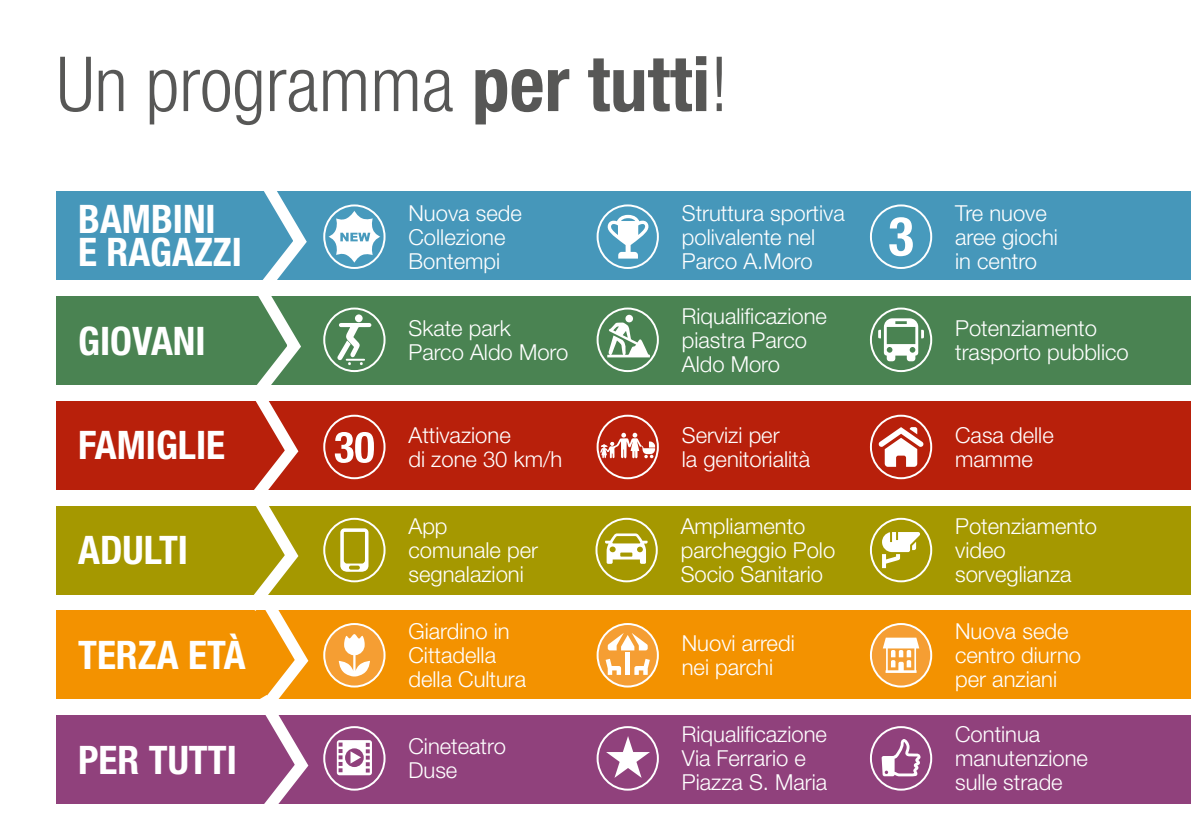
<style>
.page{position:relative;width:1191px;height:840px;background:#fff}
.page>*{position:absolute;margin:0;border:0;box-sizing:border-box;transform-origin:0 0}
.t1{font:300 condensed 76px "Helvetica Neue LT Std";color:#575756}
.t2{font:700 condensed 39.4px/32.8px "Helvetica Neue LT Std";color:#fff}
.t3{font:300 22px/24px "Helvetica Neue LT Std";color:#fff}
.s1{font-weight:700}
</style>
<div class="page">
<div style="left:57px;top:610px;width:1134px;height:88px;background:#f39200"></div>
<div style="left:57px;top:505px;width:1134px;height:89px;background:#a59800"></div>
<div style="left:57px;top:400px;width:1134px;height:89px;background:#b8200b"></div>
<div style="left:57px;top:296px;width:1134px;height:88px;background:#4a8352"></div>
<div style="left:57px;top:191px;width:1134px;height:89px;background:#4697ba"></div>
<div style="left:323px;top:307px;width:62px;height:65px;border:2px solid #fff;border-radius:50%"></div>
<svg style="left:597px;top:308px;width:61px;height:63px"></svg>
<div style="left:596px;top:307px;width:63px;height:65px;border:2px solid #fff;border-radius:50%"></div>
<svg style="left:871px;top:308px;width:60px;height:63px"></svg>
<div style="left:870px;top:307px;width:62px;height:65px;border:2px solid #fff;border-radius:50%"></div>
<div style="left:57px;top:714px;width:1134px;height:89px;background:#90417c"></div>
<svg style="left:235px;top:191px;width:80px;height:613px"></svg>
<svg style="left:324px;top:205px;width:60px;height:63px"></svg>
<div style="left:323px;top:204px;width:62px;height:65px;border:2px solid #fff;border-radius:50%"></div>
<svg style="left:328px;top:210px;width:52px;height:52px"></svg>
<svg style="left:597px;top:205px;width:61px;height:63px"></svg>
<div style="left:596px;top:204px;width:63px;height:65px;border:2px solid #fff;border-radius:50%"></div>
<div style="left:870px;top:204px;width:62px;height:65px;border:2px solid #fff;border-radius:50%"></div>
<div style="left:323px;top:517px;width:62px;height:65px;border:2px solid #fff;border-radius:50%"></div>
<div style="left:870px;top:517px;width:62px;height:65px;border:2px solid #fff;border-radius:50%"></div>
<div style="left:595px;top:517px;width:63px;height:65px;border:2px solid #fff;border-radius:50%"></div>
<div style="left:323px;top:414px;width:62px;height:65px;border:2px solid #fff;border-radius:50%"></div>
<svg style="left:597px;top:415px;width:61px;height:63px"></svg>
<div style="left:596px;top:414px;width:63px;height:65px;border:2px solid #fff;border-radius:50%"></div>
<svg style="left:871px;top:415px;width:60px;height:63px"></svg>
<div style="left:870px;top:414px;width:62px;height:65px;border:2px solid #fff;border-radius:50%"></div>
<svg style="left:324px;top:726px;width:60px;height:63px"></svg>
<div style="left:323px;top:725px;width:62px;height:65px;border:2px solid #fff;border-radius:50%"></div>
<svg style="left:597px;top:726px;width:61px;height:63px"></svg>
<div style="left:596px;top:725px;width:63px;height:65px;border:2px solid #fff;border-radius:50%"></div>
<svg style="left:871px;top:726px;width:60px;height:63px"></svg>
<div style="left:870px;top:725px;width:62px;height:65px;border:2px solid #fff;border-radius:50%"></div>
<div style="left:324px;top:623px;width:60px;height:63px;background:#f59e33;border-radius:50%"></div>
<div style="left:323px;top:622px;width:62px;height:65px;border:2px solid #fff;border-radius:50%"></div>
<svg style="left:597px;top:623px;width:61px;height:63px;background:#f6a94b"></svg>
<div style="left:596px;top:622px;width:63px;height:65px;border:2px solid #fff;border-radius:50%"></div>
<div style="left:871px;top:623px;width:60px;height:63px;background:#f59e33;border-radius:50%"></div>
<div style="left:870px;top:622px;width:62px;height:65px;border:2px solid #fff;border-radius:50%"></div>
<svg style="left:882px;top:532px;width:38px;height:35px"></svg>
<svg style="left:605px;top:533px;width:42px;height:30px"></svg>
<svg style="left:340px;top:528px;width:28px;height:43px"></svg>
<svg style="left:878px;top:427px;width:45px;height:39px"></svg>
<svg style="left:337px;top:739px;width:35px;height:35px"></svg>
<svg style="left:339px;top:634px;width:31px;height:42px"></svg>
<svg style="left:882px;top:637px;width:37px;height:35px"></svg>
<svg style="left:881px;top:738px;width:39px;height:38px"></svg>
<svg style="left:889px;top:217px;width:24px;height:39px"></svg>
<svg style="left:606px;top:735px;width:44px;height:42px"></svg>
<svg style="left:608px;top:632px;width:39px;height:18px"></svg>
<div style="left:625px;top:652px;width:5px;height:22px;background:#fff"></div>
<svg style="left:634px;top:658px;width:16px;height:16px"></svg>
<svg style="left:605px;top:658px;width:16px;height:16px"></svg>
<svg style="left:600px;top:432px;width:55px;height:26px"></svg>
<div style="left:355px;top:314px;width:8px;height:8px;background:#fff;border-radius:50%"></div>
<svg style="left:337px;top:323px;width:34px;height:42px"></svg>
<svg style="left:607px;top:322px;width:43px;height:35px"></svg>
<div style="left:625px;top:314px;width:8px;height:8px;background:#fff;border-radius:50%"></div>
<svg style="left:878px;top:318px;width:46px;height:43px"></svg>
<svg style="left:335px;top:432px;width:39px;height:30px"></svg>
<svg style="left:606px;top:215px;width:43px;height:43px"></svg>
<h1 class="t1" style="left:57px;top:41px;width:673px">Un programma <span class="s1">per tutti</span>!</h1>
<h2 class="t2" style="left:78px;top:202px;width:165px">BAMBINI<br>E RAGAZZI</h2>
<h2 class="t2" style="left:78px;top:323px;width:129px">GIOVANI</h2>
<h2 class="t2" style="left:78px;top:428px;width:149px">FAMIGLIE</h2>
<h2 class="t2" style="left:78px;top:533px;width:111px">ADULTI</h2>
<h2 class="t2" style="left:78px;top:637px;width:169px">TERZA ETÀ</h2>
<h2 class="t2" style="left:78px;top:742px;width:160px">PER TUTTI</h2>
<p class="t3" style="left:408px;top:200px;width:115px">Nuova sede<br>Collezione<br>Bontempi</p>
<p class="t3" style="left:682px;top:200px;width:164px">Struttura sportiva polivalente nel<br>Parco A.Moro</p>
<p class="t3" style="left:955px;top:200px;width:104px">Tre nuove aree giochi in centro</p>
<p class="t3" style="left:408px;top:315px;width:161px">Skate park<br>Parco Aldo Moro</p>
<p class="t3" style="left:682px;top:303px;width:147px">Riqualificazione piastra Parco<br>Aldo Moro</p>
<p class="t3" style="left:955px;top:315px;width:175px">Potenziamento trasporto pubblico</p>
<p class="t3" style="left:408px;top:422px;width:155px">Attivazione<br>di zone 30 km/h</p>
<p class="t3" style="left:682px;top:422px;width:130px">Servizi per<br>la genitorialità</p>
<p class="t3" style="left:955px;top:422px;width:100px">Casa delle mamme</p>
<p class="t3" style="left:408px;top:513px;width:131px">App comunale per segnalazioni</p>
<p class="t3" style="left:955px;top:513px;width:143px">Potenziamento video sorveglianza</p>
<p class="t3" style="left:680px;top:513px;width:156px">Ampliamento parcheggio Polo<br>Socio Sanitario</p>
<p class="t3" style="left:408px;top:618px;width:119px">Giardino in<br>Cittadella della Cultura</p>
<p class="t3" style="left:682px;top:630px;width:114px">Nuovi arredi nei parchi</p>
<p class="t3" style="left:955px;top:618px;width:127px">Nuova sede centro diurno per anziani</p>
<p class="t3" style="left:408px;top:733px;width:99px">Cineteatro<br>Duse</p>
<p class="t3" style="left:682px;top:721px;width:147px">Riqualificazione<br>Via Ferrario e<br>Piazza S. Maria</p>
<p class="t3" style="left:955px;top:721px;width:134px">Continua manutenzione sulle strade</p>
</div>
